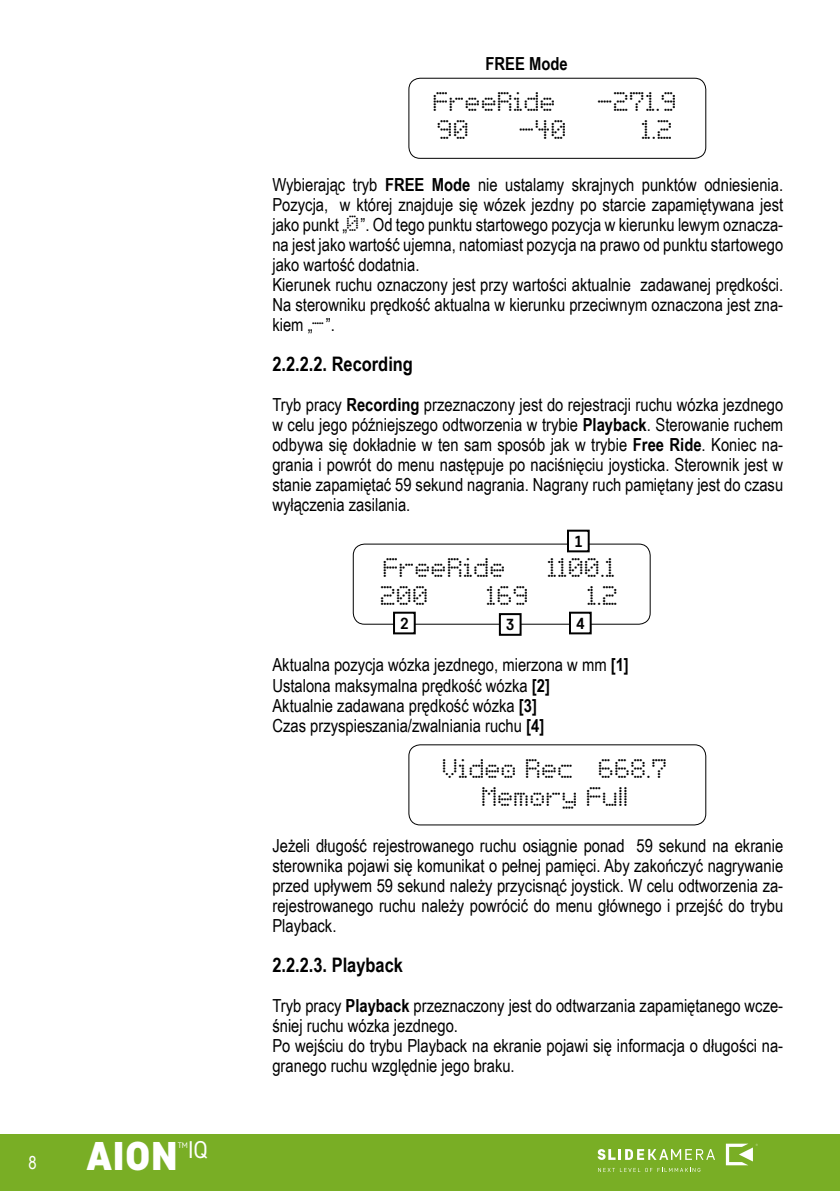
<style>
.page{position:relative;width:840px;height:1191px;background:#fff}
.page>*{position:absolute;margin:0;border:0;box-sizing:border-box;transform-origin:0 0}
.t1{font:900 40px "Core Sans D75";color:#fff}
.t2{font:24px "Core Sans D35";color:#fff}
.t3{font:22px/28px "Basicdots";color:#000;text-align:center}
.t4{font:700 20px "Arial Narrow";color:#000}
.t5{font:18px/20px "Arial Narrow";color:#000}
.t6{font:700 18px "Arial Narrow";color:#000}
.t7{font:18px "Arial Narrow";color:#fff}
.t8{font:700 16px "Core Sans D55";color:#000}
.t9{font:8px "Core Sans D35";color:#fff}
.s1{font-weight:700}
.s2{font-family:"Basicdots"}
</style>
<div class="page">
<div style="left:0;top:1134px;width:839px;height:57px;background:#79ae25"></div>
<svg style="left:598px;top:1167px;width:102px;height:5px"></svg>
<svg style="left:725px;top:1143px;width:32px;height:22px"></svg>
<svg style="left:597px;top:1149px;width:117px;height:10px"></svg>
<div style="left:408px;top:78px;width:297px;height:81px;border:1px solid #000;border-radius:11px"></div>
<div style="left:353px;top:544px;width:297px;height:80px;border:1px solid #000;border-radius:11px"></div>
<div style="left:567px;top:530px;width:21px;height:21px;background:#fff"></div>
<div style="left:566px;top:529px;width:23px;height:23px;border:2px solid #000"></div>
<div style="left:394px;top:612px;width:20px;height:21px;background:#fff"></div>
<div style="left:393px;top:611px;width:22px;height:23px;border:2px solid #000"></div>
<div style="left:569px;top:612px;width:21px;height:21px;background:#fff"></div>
<div style="left:568px;top:611px;width:23px;height:23px;border:2px solid #000"></div>
<div style="left:499px;top:614px;width:21px;height:21px;background:#fff"></div>
<div style="left:498px;top:613px;width:23px;height:23px;border:2px solid #000"></div>
<div style="left:408px;top:744px;width:297px;height:81px;border:1px solid #000;border-radius:11px"></div>
<p class="t7" style="left:28px;top:1149px;width:10px">8</p>
<h1 class="t1" style="left:86px;top:1129px;width:93px">AION</h1>
<p class="t9" style="left:178px;top:1140px;width:12px">TM</p>
<h2 class="t2" style="left:188px;top:1134px;width:21px">IQ</h2>
<p class="t6" style="left:485px;top:50px;width:84px">FREE Mode</p>
<p class="t3" style="left:433px;top:89px;width:124px">FreeRide</p>
<p class="t3" style="left:597px;top:89px;width:81px">-271.9</p>
<p class="t3" style="left:437px;top:117px;width:34px">90</p>
<p class="t3" style="left:519px;top:117px;width:50px">-40</p>
<p class="t3" style="left:642px;top:117px;width:33px">1.2</p>
<p class="t5" style="left:272px;top:174px;width:512px">Wybierając tryb <span class="s1">FREE Mode</span> nie ustalamy skrajnych punktów odniesienia.<br>Pozycja, w której znajduje się wózek jezdny po starcie zapamiętywana jest jako punkt „<span class="s2">0</span>”. Od tego punktu startowego pozycja w kierunku lewym oznacza&shy;na jest jako wartość ujemna, natomiast pozycja na prawo od punktu startowego jako wartość dodatnia.<br>Kierunek ruchu oznaczony jest przy wartości aktualnie zadawanej prędkości.<br>Na sterowniku prędkość aktualna w kierunku przeciwnym oznaczona jest zna&shy;kiem „<span class="s2">-</span>”.</p>
<p class="t4" style="left:272px;top:349px;width:142px">2.2.2.2. Recording</p>
<p class="t5" style="left:272px;top:394px;width:512px;text-align:justify">Tryb pracy <span class="s1">Recording</span> przeznaczony jest do rejestracji ruchu wózka jezdnego w celu jego późniejszego odtworzenia w trybie <span class="s1">Playback</span>. Sterowanie ruchem odbywa się dokładnie w ten sam sposób jak w trybie <span class="s1">Free Ride</span>. Koniec na&shy;grania i powrót do menu następuje po naciśnięciu joysticka. Sterownik jest w stanie zapamiętać 59 sekund nagrania. Nagrany ruch pamiętany jest do czasu wyłączenia zasilania.</p>
<p class="t8" style="left:573px;top:531px;width:10px">1</p>
<p class="t3" style="left:383px;top:555px;width:124px">FreeRide</p>
<p class="t3" style="left:547px;top:555px;width:70px">1100.1</p>
<p class="t3" style="left:381px;top:583px;width:50px">200</p>
<p class="t3" style="left:487px;top:583px;width:44px">169</p>
<p class="t3" style="left:587px;top:583px;width:33px">1.2</p>
<p class="t8" style="left:400px;top:613px;width:10px">2</p>
<p class="t8" style="left:505px;top:614px;width:10px">3</p>
<p class="t8" style="left:575px;top:613px;width:10px">4</p>
<p class="t5" style="left:272px;top:654px;width:358px">Aktualna pozycja wózka jezdnego, mierzona w mm <span class="s1">[1] </span>Ustalona maksymalna prędkość wózka <span class="s1">[2]<br></span>Aktualnie zadawana prędkość wózka <span class="s1">[3]<br></span>Czas przyspieszania/zwalniania ruchu <span class="s1">[4]</span></p>
<p class="t3" style="left:443px;top:755px;width:227px">Video Rec 668.7<br>Memory Full</p>
<p class="t5" style="left:272px;top:834px;width:512px;text-align:justify">Jeżeli długość rejestrowanego ruchu osiągnie ponad 59 sekund na ekranie sterownika pojawi się komunikat o pełnej pamięci. Aby zakończyć nagrywanie przed upływem 59 sekund należy przycisnąć joystick. W celu odtworzenia za&shy;rejestrowanego ruchu należy powrócić do menu głównego i przejść do trybu Playback.</p>
<p class="t4" style="left:272px;top:949px;width:132px">2.2.2.3. Playback</p>
<p class="t5" style="left:272px;top:994px;width:512px">Tryb pracy <span class="s1">Playback</span> przeznaczony jest do odtwarzania zapamiętanego wcze&shy;śniej ruchu wózka jezdnego.<br>Po wejściu do trybu Playback na ekranie pojawi się informacja o długości na&shy;granego ruchu względnie jego braku.</p>
</div>
